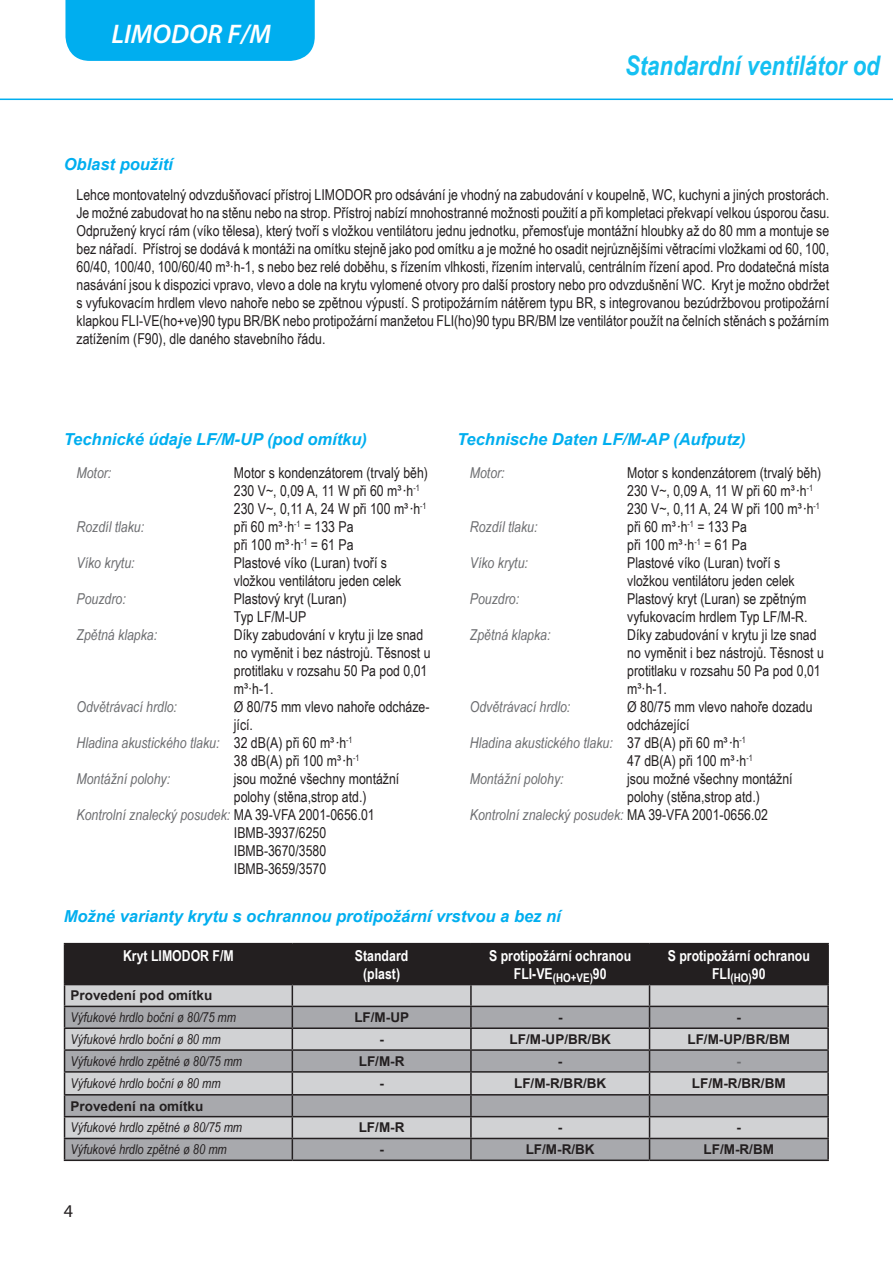
<style>
.page{position:relative;width:893px;height:1263px;background:#fff}
.page>*{position:absolute;margin:0;border:0;box-sizing:border-box;transform-origin:0 0}
.t1{font:italic 700 27px "Arial Narrow";color:#15c0f2}
.t2{font:italic 600 27px "Myriad Pro";color:#fff}
.t3{font:18px "Myriad Pro";color:#231f20}
.t4{font:italic 700 16.5px "Arial";color:#00aeef}
.t5{font:15px/18px "Arial Narrow";color:#231f20}
.t6{font:italic 15px "Arial Narrow";color:#6c6d70}
.t7{font:700 15px/18px "Arial Narrow";color:#fff;text-align:center}
.t8{font:italic 13.5px "Arial Narrow";color:#231f20}
.t9{font:700 13.5px "Arial";color:#231f20}
.t10{font:700 13.5px "Arial";color:#6c6d70}
.s1{font-family:"Arial";font-style:italic}
.s2{font-style:normal;color:#231f20}
.s3{font-family:"Arial";color:#231f20}
</style>
<div class="page">
<hr style="left:64px;top:943px;width:228px;height:1px;background:#231f20">
<hr style="left:292px;top:943px;width:179px;height:1px;background:#231f20">
<hr style="left:471px;top:943px;width:178px;height:1px;background:#231f20">
<hr style="left:649px;top:943px;width:180px;height:1px;background:#231f20">
<hr style="left:827px;top:944px;width:2px;height:40px;background:#231f20">
<hr style="left:649px;top:984px;width:180px;height:1px;background:#231f20">
<hr style="left:827px;top:985px;width:2px;height:21px;background:#231f20">
<hr style="left:649px;top:1006px;width:180px;height:1px;background:#231f20">
<hr style="left:827px;top:1007px;width:2px;height:20px;background:#231f20">
<hr style="left:649px;top:1027px;width:180px;height:2px;background:#231f20">
<hr style="left:827px;top:1029px;width:2px;height:20px;background:#231f20">
<hr style="left:649px;top:1049px;width:180px;height:2px;background:#231f20">
<hr style="left:827px;top:1051px;width:2px;height:20px;background:#231f20">
<hr style="left:649px;top:1071px;width:180px;height:2px;background:#231f20">
<hr style="left:827px;top:1073px;width:2px;height:21px;background:#231f20">
<hr style="left:649px;top:1094px;width:180px;height:1px;background:#231f20">
<hr style="left:827px;top:1095px;width:2px;height:21px;background:#231f20">
<hr style="left:649px;top:1116px;width:180px;height:1px;background:#231f20">
<hr style="left:827px;top:1117px;width:2px;height:21px;background:#231f20">
<hr style="left:649px;top:1138px;width:180px;height:1px;background:#231f20">
<svg style="left:64px;top:944px;width:764px;height:215px;background:#969699"></svg>
<hr style="left:827px;top:1139px;width:2px;height:20px;background:#231f20">
<hr style="left:64px;top:1159px;width:228px;height:2px;background:#231f20">
<hr style="left:292px;top:1159px;width:179px;height:2px;background:#231f20">
<hr style="left:471px;top:1159px;width:178px;height:2px;background:#231f20">
<hr style="left:649px;top:1159px;width:180px;height:2px;background:#231f20">
<svg style="left:0;top:0;width:893px;height:101px"></svg>
<h1 class="t2" style="left:111px;top:17px;width:161px">LIMODOR F/M</h1>
<h1 class="t1" style="left:625px;top:45px;width:256px">Standardní ventilátor od</h1>
<p class="t4" style="left:64px;top:153px;width:111px">Oblast použití</p>
<p class="t5" style="left:77px;top:185px;width:755px;text-align:justify">Lehce montovatelný odvzdušňovací přístroj LIMODOR pro odsávání je vhodný na zabudování v koupelně, WC, kuchyni a jiných prostorách.<br>Je možné zabudovat ho na stěnu nebo na strop. Přístroj nabízí mnohostranné možnosti použití a při kompletaci překvapí velkou úsporou času.<br>Odpružený krycí rám (víko tělesa), který tvoří s vložkou ventilátoru jednu jednotku, přemosťuje montážní hloubky až do 80 mm a montuje se bez nářadí. Přístroj se dodává k montáži na omítku stejně jako pod omítku a je možné ho osadit nejrůznějšími větracími vložkami od 60, 100, 60/40, 100/40, 100/60/40 m³·h-1, s nebo bez relé doběhu, s řízením vlhkosti, řízením intervalů, centrálním řízení apod. Pro dodatečná místa nasávání jsou k dispozici vpravo, vlevo a dole na krytu vylomené otvory pro další prostory nebo pro odvzdušnění WC. Kryt je možno obdržet s vyfukovacím hrdlem vlevo nahoře nebo se zpětnou výpustí. S protipožárním nátěrem typu BR, s integrovanou bezúdržbovou protipožární klapkou FLI-VE(ho+ve)90 typu BR/BK nebo protipožární manžetou FLI(ho)90 typu BR/BM lze ventilátor použít na čelních stěnách s požárním zatížením (F90), dle daného stavebního řádu.</p>
<p class="t4" style="left:64px;top:428px;width:305px">Technické údaje LF/M-UP (pod omítku)</p>
<p class="t4" style="left:457px;top:428px;width:290px">Technische Daten LF/M-AP (Aufputz)</p>
<p class="t6" style="left:470px;top:463px;width:36px">Motor:</p>
<p class="t5" style="left:627px;top:463px;width:196px">Motor s kondenzátorem (trvalý běh)<br>230 V~, 0,09 A, 11 W při 60 m³<span class="s1">·</span>h<sup>-1<br></sup>230 V~, 0,11 A, 24 W při 100 m³<span class="s1">·</span>h<sup>-1</sup></p>
<p class="t6" style="left:470px;top:517px;width:69px">Rozdíl tlaku:</p>
<p class="t5" style="left:627px;top:517px;width:121px">při 60 m³<span class="s1">·</span>h<sup>-1</sup> = 133 Pa při 100 m³<span class="s1">·</span>h<sup>-1</sup> = 61 Pa</p>
<p class="t6" style="left:470px;top:553px;width:60px">Víko krytu:</p>
<p class="t5" style="left:627px;top:553px;width:169px">Plastové víko (Luran) tvoří s vložkou ventilátoru jeden celek</p>
<p class="t6" style="left:470px;top:589px;width:51px">Pouzdro:</p>
<p class="t5" style="left:627px;top:589px;width:182px">Plastový kryt (Luran) se zpětným vyfukovacím hrdlem Typ LF/M-R.</p>
<p class="t6" style="left:470px;top:625px;width:82px">Zpětná klapka:</p>
<p class="t5" style="left:627px;top:625px;width:198px">Díky zabudování v krytu ji lze snad no vyměnit i bez nástrojů. Těsnost u protitlaku v rozsahu 50 Pa pod 0,01 m³·h-1.</p>
<p class="t6" style="left:470px;top:697px;width:102px">Odvětrávací hrdlo:</p>
<p class="t5" style="left:627px;top:697px;width:187px">Ø 80/75 mm vlevo nahoře dozadu</p>
<p class="t5" style="left:627px;top:715px;width:64px">odcházející</p>
<p class="t6" style="left:470px;top:733px;width:278px">Hladina akustického tlaku: <span class="s2">37 dB(A) při 60 m³</span><span class="s3">·</span><span class="s2">h</span><sup>-1</sup></p>
<p class="t5" style="left:627px;top:751px;width:127px">47 dB(A) při 100 m³<span class="s1">·</span>h<sup>-1</sup></p>
<p class="t6" style="left:470px;top:769px;width:95px">Montážní polohy:</p>
<p class="t5" style="left:627px;top:769px;width:167px">jsou možné všechny montážní</p>
<p class="t5" style="left:627px;top:787px;width:134px">polohy (stěna,strop atd.)</p>
<p class="t6" style="left:470px;top:805px;width:300px">Kontrolní znalecký posudek: <span class="s2">MA 39-VFA 2001-0656.02</span></p>
<p class="t6" style="left:77px;top:463px;width:36px">Motor:</p>
<p class="t5" style="left:234px;top:463px;width:196px">Motor s kondenzátorem (trvalý běh)<br>230 V~, 0,09 A, 11 W při 60 m³<span class="s1">·</span>h<sup>-1<br></sup>230 V~, 0,11 A, 24 W při 100 m³<span class="s1">·</span>h<sup>-1</sup></p>
<p class="t6" style="left:77px;top:517px;width:69px">Rozdíl tlaku:</p>
<p class="t5" style="left:234px;top:517px;width:121px">při 60 m³<span class="s1">·</span>h<sup>-1</sup> = 133 Pa při 100 m³<span class="s1">·</span>h<sup>-1</sup> = 61 Pa</p>
<p class="t6" style="left:77px;top:553px;width:60px">Víko krytu:</p>
<p class="t5" style="left:234px;top:553px;width:169px">Plastové víko (Luran) tvoří s vložkou ventilátoru jeden celek</p>
<p class="t6" style="left:77px;top:589px;width:51px">Pouzdro:</p>
<p class="t5" style="left:234px;top:589px;width:114px">Plastový kryt (Luran)<br>Typ LF/M-UP</p>
<p class="t6" style="left:77px;top:625px;width:82px">Zpětná klapka:</p>
<p class="t5" style="left:234px;top:625px;width:198px">Díky zabudování v krytu ji lze snad no vyměnit i bez nástrojů. Těsnost u protitlaku v rozsahu 50 Pa pod 0,01 m³·h-1.</p>
<p class="t6" style="left:77px;top:697px;width:102px">Odvětrávací hrdlo:</p>
<p class="t5" style="left:234px;top:697px;width:197px">Ø 80/75 mm vlevo nahoře odcháze-</p>
<p class="t5" style="left:234px;top:715px;width:21px">jící.</p>
<p class="t6" style="left:77px;top:733px;width:278px">Hladina akustického tlaku: <span class="s2">32 dB(A) při 60 m³</span><span class="s3">·</span><span class="s2">h</span><sup>-1</sup></p>
<p class="t5" style="left:234px;top:751px;width:127px">38 dB(A) při 100 m³<span class="s1">·</span>h<sup>-1</sup></p>
<p class="t6" style="left:77px;top:769px;width:95px">Montážní polohy:</p>
<p class="t5" style="left:234px;top:769px;width:167px">jsou možné všechny montážní</p>
<p class="t5" style="left:234px;top:787px;width:134px">polohy (stěna,strop atd.)</p>
<p class="t6" style="left:77px;top:805px;width:300px">Kontrolní znalecký posudek: <span class="s2">MA 39-VFA 2001-0656.01</span></p>
<p class="t5" style="left:234px;top:823px;width:94px">IBMB-3937/6250</p>
<p class="t5" style="left:234px;top:841px;width:94px">IBMB-3670/3580</p>
<p class="t5" style="left:234px;top:859px;width:94px">IBMB-3659/3570</p>
<p class="t4" style="left:64px;top:905px;width:498px">Možné varianty krytu s ochrannou protipožární vrstvou a bez ní</p>
<p class="t7" style="left:123px;top:945px;width:112px">Kryt LIMODOR F/M</p>
<p class="t7" style="left:355px;top:945px;width:55px">Standard (plast)</p>
<p class="t7" style="left:489px;top:945px;width:144px">S protipožární ochranou<br>FLI-VE<sub>(HO+VE)</sub>90</p>
<p class="t7" style="left:668px;top:945px;width:144px">S protipožární ochranou<br>FLI<sub>(HO)</sub>90</p>
<p class="t9" style="left:71px;top:986px;width:143px">Provedení pod omítku</p>
<p class="t8" style="left:71px;top:1008px;width:167px">Výfukové hrdlo boční ø 80/75 mm</p>
<p class="t9" style="left:354px;top:1008px;width:56px">LF/M-UP</p>
<p class="t9" style="left:558px;top:1008px;width:6px">-</p>
<p class="t9" style="left:737px;top:1008px;width:6px">-</p>
<p class="t8" style="left:71px;top:1030px;width:152px">Výfukové hrdlo boční ø 80 mm</p>
<p class="t9" style="left:379px;top:1030px;width:6px">-</p>
<p class="t9" style="left:510px;top:1030px;width:103px">LF/M-UP/BR/BK</p>
<p class="t9" style="left:687px;top:1030px;width:104px">LF/M-UP/BR/BM</p>
<p class="t8" style="left:71px;top:1052px;width:173px">Výfukové hrdlo zpětné ø 80/75 mm</p>
<p class="t9" style="left:359px;top:1052px;width:47px">LF/M-R</p>
<p class="t9" style="left:558px;top:1052px;width:6px">-</p>
<p class="t10" style="left:737px;top:1052px;width:6px">-</p>
<p class="t8" style="left:71px;top:1073px;width:152px">Výfukové hrdlo boční ø 80 mm</p>
<p class="t9" style="left:379px;top:1073px;width:6px">-</p>
<p class="t9" style="left:514px;top:1073px;width:94px">LF/M-R/BR/BK</p>
<p class="t9" style="left:692px;top:1073px;width:95px">LF/M-R/BR/BM</p>
<p class="t9" style="left:71px;top:1096px;width:134px">Provedení na omítku</p>
<p class="t8" style="left:71px;top:1118px;width:173px">Výfukové hrdlo zpětné ø 80/75 mm</p>
<p class="t9" style="left:359px;top:1118px;width:47px">LF/M-R</p>
<p class="t9" style="left:558px;top:1118px;width:6px">-</p>
<p class="t9" style="left:736px;top:1118px;width:6px">-</p>
<p class="t8" style="left:70px;top:1140px;width:158px">Výfukové hrdlo zpětné ø 80 mm</p>
<p class="t9" style="left:379px;top:1140px;width:6px">-</p>
<p class="t9" style="left:526px;top:1140px;width:70px">LF/M-R/BK</p>
<p class="t9" style="left:704px;top:1140px;width:72px">LF/M-R/BM</p>
<p class="t3" style="left:64px;top:1200px;width:11px">4</p>
</div>
